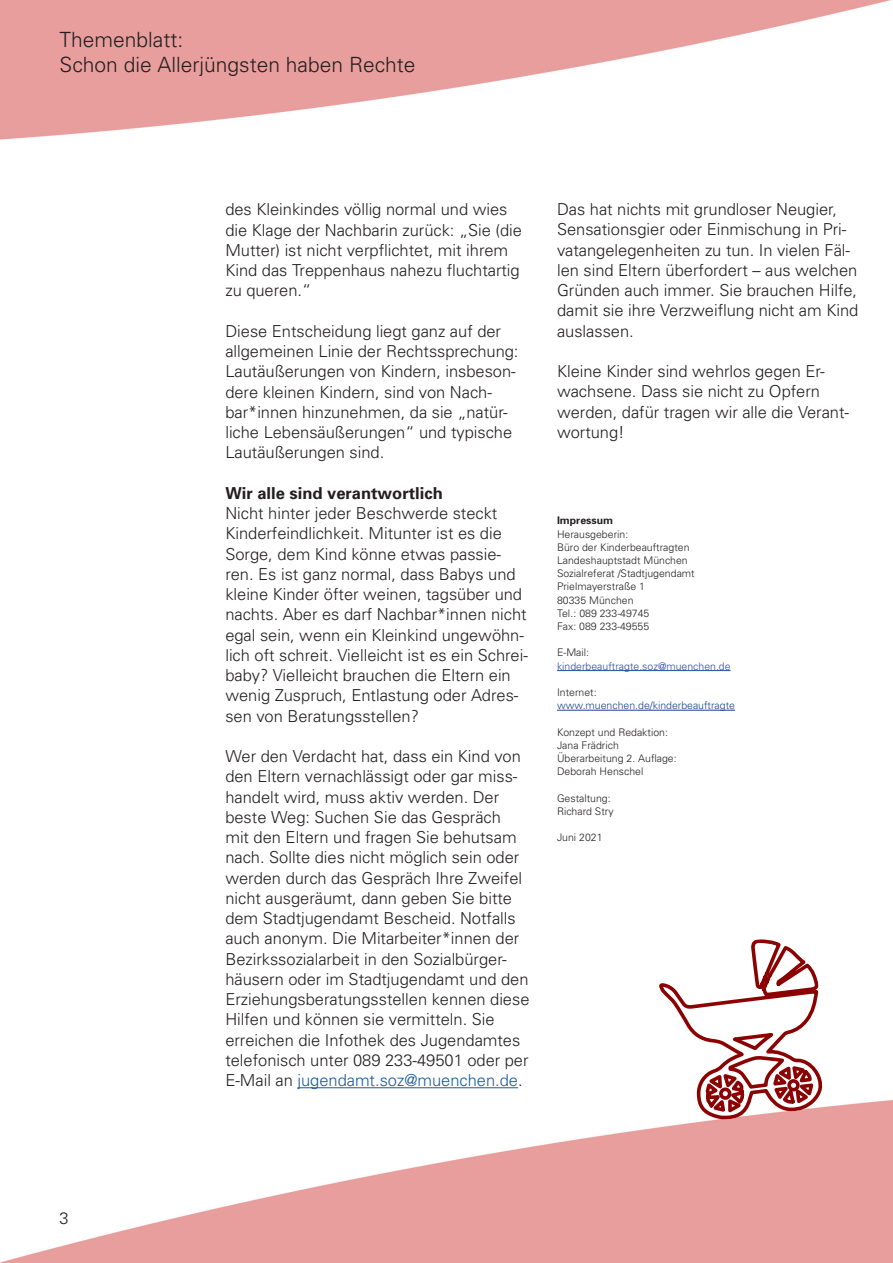
<style>
.page{position:relative;width:893px;height:1263px;background:#fff}
.page>*{position:absolute;margin:0;border:0;box-sizing:border-box;transform-origin:0 0}
.t1{font:300 21px/25.2px "Univers";color:#231f20}
.t2{font:300 16.5px/20.2px "Univers";color:#231f20}
.t3{font:700 16.5px "Univers";color:#231f20}
.t4{font:300 10.5px/13.2px "Univers";color:#231f20}
.t5{font:300 10.5px/13.2px "Univers";color:#1d418c}
.t6{font:300 10.5px/13.2px "Univers";color:#244ea1}
.s1{color:#175d9e}
.s2{font-weight:700}
.s3{color:#231f20}
</style>
<div class="page">
<img style="left:0;top:0;width:893px;height:1263px">
<hr style="left:297px;top:1087px;width:221px;height:1px;background:#175d9e">
<hr style="left:557px;top:670px;width:174px;height:1px;background:#244ea1">
<hr style="left:557px;top:710px;width:178px;height:1px;background:#1d418c">
<svg style="left:655px;top:933px;width:178px;height:193px"></svg>
<div style="left:721px;top:1089px;width:9px;height:9px;background:#fff;border-radius:50%"></div>
<div style="left:719px;top:1087px;width:13px;height:13px;border:4px solid #8b0202;border-radius:50%"></div>
<div style="left:789px;top:1081px;width:9px;height:9px;background:#fff;border-radius:50%"></div>
<div style="left:787px;top:1079px;width:13px;height:13px;border:4px solid #8b0202;border-radius:50%"></div>
<h2 class="t1" style="left:60px;top:26px;width:357px">Themenblatt:<br>Schon die Allerjüngsten haben Rechte</h2>
<p class="t2" style="left:60px;top:1207px;width:11px">3</p>
<p class="t2" style="left:225px;top:199px;width:298px">des Kleinkindes völlig normal und wies die Klage der Nachbarin zurück: „Sie (die Mutter) ist nicht verpflichtet, mit ihrem Kind das Treppenhaus nahezu fluchtartig zu queren.“</p>
<p class="t2" style="left:225px;top:320px;width:295px">Diese Entscheidung liegt ganz auf der allgemeinen Linie der Rechtssprechung:<br>Lautäußerungen von Kindern, insbeson&shy;dere kleinen Kindern, sind von Nach&shy;bar*innen hinzunehmen, da sie „natür&shy;liche Lebensäußerungen“ und typische Lautäußerungen sind.</p>
<h3 class="t3" style="left:225px;top:482px;width:219px">Wir alle sind verantwortlich</h3>
<p class="t2" style="left:225px;top:503px;width:304px">Nicht hinter jeder Beschwerde steckt Kinderfeindlichkeit. Mitunter ist es die Sorge, dem Kind könne etwas passie&shy;ren. Es ist ganz normal, dass Babys und kleine Kinder öfter weinen, tagsüber und nachts. Aber es darf Nachbar*innen nicht egal sein, wenn ein Kleinkind ungewöhn&shy;lich oft schreit. Vielleicht ist es ein Schrei&shy;baby? Vielleicht brauchen die Eltern ein wenig Zuspruch, Entlastung oder Adres&shy;sen von Beratungsstellen?</p>
<p class="t2" style="left:225px;top:746px;width:306px">Wer den Verdacht hat, dass ein Kind von den Eltern vernachlässigt oder gar miss&shy;handelt wird, muss aktiv werden. Der beste Weg: Suchen Sie das Gespräch<br>mit den Eltern und fragen Sie behutsam nach. Sollte dies nicht möglich sein oder werden durch das Gespräch Ihre Zweifel nicht ausgeräumt, dann geben Sie bitte dem Stadtjugendamt Bescheid. Notfalls auch anonym. Die Mitarbeiter*innen der Bezirkssozialarbeit in den Sozialbürger&shy;häusern oder im Stadtjugendamt und den Erziehungsberatungsstellen kennen diese Hilfen und können sie vermitteln. Sie erreichen die Infothek des Jugendamtes telefonisch unter 089 233-49501 oder per E-Mail an <span class="s1">jugendamt.soz@muenchen.de</span>.</p>
<p class="t2" style="left:557px;top:199px;width:303px">Das hat nichts mit grundloser Neugier, Sensationsgier oder Einmischung in Pri&shy;vatangelegenheiten zu tun. In vielen Fäl&shy;len sind Eltern überfordert – aus welchen Gründen auch immer. Sie brauchen Hilfe, damit sie ihre Verzweiflung nicht am Kind auslassen.</p>
<p class="t2" style="left:557px;top:361px;width:294px">Kleine Kinder sind wehrlos gegen Er&shy;wachsene. Dass sie nicht zu Opfern werden, dafür tragen wir alle die Verant&shy;wortung!</p>
<p class="t4" style="left:557px;top:514px;width:139px"><span class="s2">Impressum<br></span>Herausgeberin:<br>Büro der Kinderbeauftragten<br>Landeshauptstadt München<br>Sozialreferat /Stadtjugendamt<br>Prielmayerstraße 1<br>80335 München<br>Tel.: 089 233-49745<br>Fax: 089 233-49555</p>
<p class="t6" style="left:557px;top:646px;width:175px"><span class="s3">E-Mail: </span>kinderbeauftragte.soz@muenchen.de</p>
<p class="t5" style="left:557px;top:685px;width:179px"><span class="s3">Internet: </span>www.muenchen.de/kinderbeauftragte</p>
<p class="t4" style="left:557px;top:725px;width:121px">Konzept und Redaktion:<br>Jana Frädrich<br>Überarbeitung 2. Auflage:<br>Deborah Henschel</p>
<p class="t4" style="left:557px;top:791px;width:58px">Gestaltung:<br>Richard Stry</p>
<p class="t4" style="left:557px;top:830px;width:47px">Juni 2021</p>
</div>
